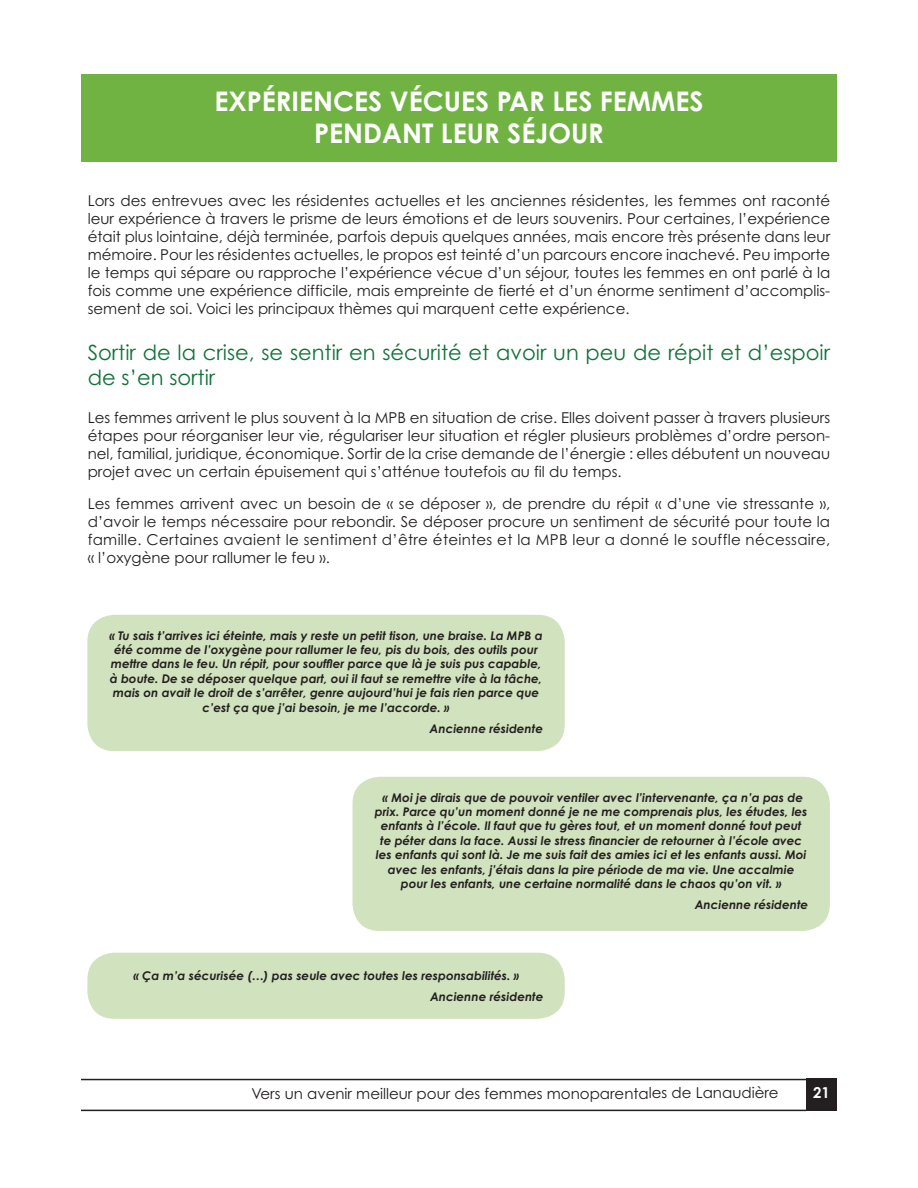
<style>
.page{position:relative;width:918px;height:1188px;background:#fff}
.page>*{position:absolute;margin:0;border:0;box-sizing:border-box;transform-origin:0 0}
.t1{font:700 27px/32.4px "Century Gothic Std";color:#fff;text-align:center}
.t2{font:21px/25.2px "Century Gothic Std";color:#11723a}
.t3{font:15px/18px "Century Gothic Std";color:#231f20;text-align:justify}
.t4{font:700 15px "Century Gothic Std";color:#fff}
.t5{font:italic 700 12px/14.4px "Century Gothic Std";color:#231f20;text-align:center}
</style>
<div class="page">
<div style="left:806px;top:1079px;width:31px;height:32px;background:#231f20"></div>
<hr style="left:81px;top:1110px;width:725px;height:1px;background:#231f20">
<hr style="left:81px;top:1079px;width:725px;height:1px;background:#231f20">
<div style="left:81px;top:74px;width:756px;height:88px;background:#70b343"></div>
<div style="left:87px;top:615px;width:478px;height:136px;background:#d1e2be;border-radius:27px"></div>
<div style="left:353px;top:777px;width:477px;height:154px;background:#d1e2be;border-radius:27px"></div>
<div style="left:87px;top:953px;width:478px;height:66px;background:#d1e2be;border-radius:27px"></div>
<h1 class="t1" style="left:214px;top:84px;width:491px">EXPÉRIENCES VÉCUES PAR LES FEMMES<br>PENDANT LEUR SÉJOUR</h1>
<p class="t3" style="left:88px;top:192px;width:744px">Lors des entrevues avec les résidentes actuelles et les anciennes résidentes, les femmes ont raconté leur expérience à travers le prisme de leurs émotions et de leurs souvenirs. Pour certaines, l’expérience était plus lointaine, déjà terminée, parfois depuis quelques années, mais encore très présente dans leur mémoire. Pour les résidentes actuelles, le propos est teinté d’un parcours encore inachevé. Peu importe le temps qui sépare ou rapproche l’expérience vécue d’un séjour, toutes les femmes en ont parlé à la fois comme une expérience difficile, mais empreinte de fierté et d’un énorme sentiment d’accomplis&shy;sement de soi. Voici les principaux thèmes qui marquent cette expérience.</p>
<h2 class="t2" style="left:88px;top:339px;width:744px">Sortir de la crise, se sentir en sécurité et avoir un peu de répit et d’espoir de s’en sortir</h2>
<p class="t3" style="left:88px;top:408px;width:744px">Les femmes arrivent le plus souvent à la MPB en situation de crise. Elles doivent passer à travers plusieurs étapes pour réorganiser leur vie, régulariser leur situation et régler plusieurs problèmes d’ordre person&shy;nel, familial, juridique, économique. Sortir de la crise demande de l’énergie : elles débutent un nouveau projet avec un certain épuisement qui s’atténue toutefois au fil du temps.</p>
<p class="t3" style="left:88px;top:494px;width:744px">Les femmes arrivent avec un besoin de « se déposer », de prendre du répit « d’une vie stressante », d’avoir le temps nécessaire pour rebondir. Se déposer procure un sentiment de sécurité pour toute la famille. Certaines avaient le sentiment d’être éteintes et la MPB leur a donné le souffle nécessaire, « l’oxygène pour rallumer le feu ».</p>
<p class="t5" style="left:109px;top:628px;width:435px">« Tu sais t’arrives ici éteinte, mais y reste un petit tison, une braise. La MPB a été comme de l’oxygène pour rallumer le feu, pis du bois, des outils pour mettre dans le feu. Un répit, pour souffler parce que là je suis pus capable, à boute. De se déposer quelque part, oui il faut se remettre vite à la tâche, mais on avait le droit de s’arrêter, genre aujourd’hui je fais rien parce que c’est ça que j’ai besoin, je me l’accorde. »</p>
<p class="t5" style="left:430px;top:721px;width:115px">Ancienne résidente</p>
<p class="t5" style="left:375px;top:790px;width:434px">« Moi je dirais que de pouvoir ventiler avec l’intervenante, ça n’a pas de prix. Parce qu’un moment donné je ne me comprenais plus, les études, les enfants à l’école. Il faut que tu gères tout, et un moment donné tout peut te péter dans la face. Aussi le stress financier de retourner à l’école avec les enfants qui sont là. Je me suis fait des amies ici et les enfants aussi. Moi avec les enfants, j’étais dans la pire période de ma vie. Une accalmie pour les enfants, une certaine normalité dans le chaos qu’on vit. »</p>
<p class="t5" style="left:695px;top:897px;width:115px">Ancienne résidente</p>
<p class="t5" style="left:430px;top:965px;width:115px;line-height:21.1px;text-align:left;text-indent:-297px">« Ça m’a sécurisée (…) pas seule avec toutes les responsabilités. »<br>Ancienne résidente</p>
<p class="t3" style="left:251px;top:1084px;width:529px">Vers un avenir meilleur pour des femmes monoparentales de Lanaudière</p>
<p class="t4" style="left:813px;top:1083px;width:18px">21</p>
</div>
